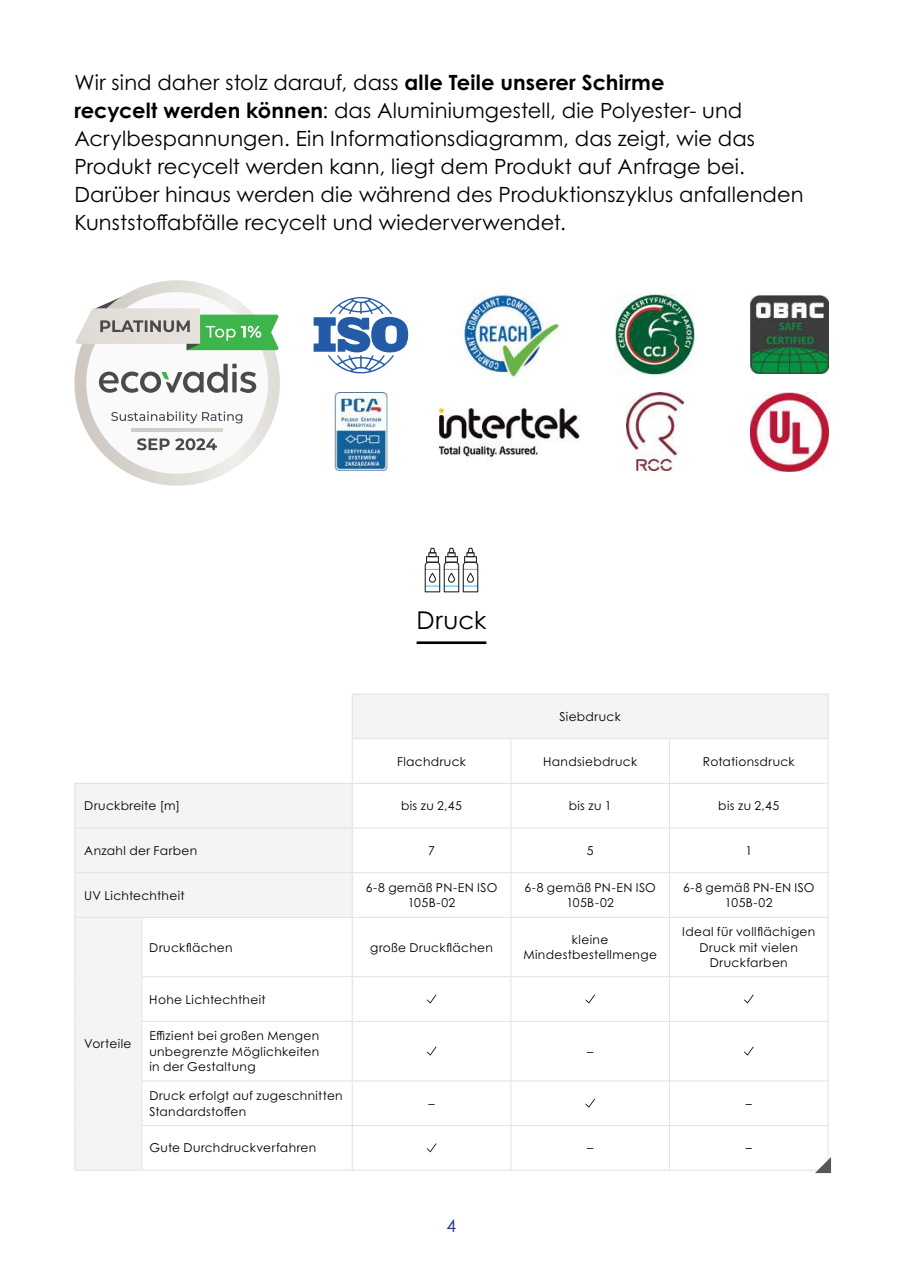
<style>
.page{position:relative;width:903px;height:1270px;background:#fff}
.page>*{position:absolute;margin:0;border:0;box-sizing:border-box;transform-origin:0 0}
.t1{font:24.5px "Century Gothic Pro";letter-spacing:.01em;color:#000}
.t2{font:21px/28px "Century Gothic Pro";letter-spacing:.005em;color:#000}
.t3{font:17.5px "Century Gothic";color:#253384}
.t4{font:12.25px/15.8px "Century Gothic Pro";letter-spacing:.025em;color:#000;text-align:center}
.s1{font-weight:700}
</style>
<div class="page">
<div style="left:352px;top:694px;width:476px;height:45px;background:#f5f4f4"></div>
<div style="left:75px;top:784px;width:277px;height:386px;background:#f5f4f4"></div>
<svg style="left:142px;top:918px;width:210px;height:252px"></svg>
<hr style="left:352px;top:694px;width:159px;height:1px;background:#e1e1e1">
<hr style="left:352px;top:694px;width:1px;height:44px;background:#e1e1e1">
<hr style="left:511px;top:694px;width:158px;height:1px;background:#e1e1e1">
<hr style="left:669px;top:694px;width:159px;height:1px;background:#e1e1e1">
<hr style="left:828px;top:694px;width:1px;height:44px;background:#e1e1e1">
<hr style="left:352px;top:738px;width:159px;height:1px;background:#e1e1e1">
<hr style="left:511px;top:738px;width:158px;height:1px;background:#e1e1e1">
<hr style="left:669px;top:738px;width:159px;height:1px;background:#e1e1e1">
<hr style="left:74px;top:783px;width:68px;height:1px;background:#e1e1e1">
<hr style="left:74px;top:784px;width:1px;height:44px;background:#e1e1e1">
<hr style="left:142px;top:783px;width:210px;height:1px;background:#e1e1e1">
<hr style="left:74px;top:828px;width:68px;height:1px;background:#e1e1e1">
<hr style="left:74px;top:828px;width:1px;height:44px;background:#e1e1e1">
<hr style="left:142px;top:828px;width:210px;height:1px;background:#e1e1e1">
<hr style="left:74px;top:872px;width:68px;height:1px;background:#e1e1e1">
<hr style="left:74px;top:873px;width:1px;height:44px;background:#e1e1e1">
<hr style="left:142px;top:872px;width:210px;height:1px;background:#e1e1e1">
<hr style="left:74px;top:917px;width:68px;height:1px;background:#e1e1e1">
<hr style="left:74px;top:918px;width:1px;height:59px;background:#e1e1e1">
<hr style="left:142px;top:917px;width:210px;height:1px;background:#e1e1e1">
<hr style="left:141px;top:918px;width:1px;height:58px;background:#e1e1e1">
<hr style="left:74px;top:977px;width:1px;height:44px;background:#e1e1e1">
<hr style="left:141px;top:976px;width:211px;height:1px;background:#e1e1e1">
<hr style="left:141px;top:977px;width:1px;height:44px;background:#e1e1e1">
<hr style="left:74px;top:1021px;width:1px;height:60px;background:#e1e1e1">
<hr style="left:141px;top:1021px;width:211px;height:1px;background:#e1e1e1">
<hr style="left:141px;top:1022px;width:1px;height:58px;background:#e1e1e1">
<hr style="left:74px;top:1081px;width:1px;height:44px;background:#e1e1e1">
<hr style="left:141px;top:1080px;width:211px;height:1px;background:#e1e1e1">
<hr style="left:141px;top:1081px;width:1px;height:44px;background:#e1e1e1">
<hr style="left:74px;top:1125px;width:1px;height:45px;background:#e1e1e1">
<hr style="left:141px;top:1125px;width:211px;height:1px;background:#e1e1e1">
<hr style="left:141px;top:1126px;width:1px;height:44px;background:#e1e1e1">
<hr style="left:74px;top:1170px;width:68px;height:1px;background:#e1e1e1">
<hr style="left:142px;top:1170px;width:210px;height:1px;background:#e1e1e1">
<svg style="left:74px;top:280px;width:206px;height:206px;background:#dedad5"></svg>
<div style="left:86px;top:292px;width:182px;height:182px;background:#fafafa;border-radius:50%"></div>
<hr style="left:131px;top:429px;width:92px;height:2px;background:#d5cfca">
<svg style="left:111px;top:411px;width:131px;height:12px"></svg>
<svg style="left:99px;top:364px;width:157px;height:29px"></svg>
<svg style="left:75px;top:292px;width:204px;height:58px"></svg>
<svg style="left:137px;top:438px;width:80px;height:12px"></svg>
<img style="left:615px;top:295px;width:80px;height:79px">
<img style="left:750px;top:295px;width:78px;height:79px">
<img style="left:334px;top:393px;width:54px;height:78px">
<img style="left:457px;top:283px;width:103px;height:94px">
<img style="left:626px;top:393px;width:57px;height:78px">
<img style="left:438px;top:407px;width:143px;height:54px">
<img style="left:750px;top:392px;width:78px;height:79px">
<svg style="left:313px;top:297px;width:96px;height:77px"></svg>
<hr style="left:417px;top:641px;width:69px;height:3px;background:#000">
<svg style="left:352px;top:739px;width:479px;height:434px"></svg>
<svg style="left:425px;top:548px;width:53px;height:44px"></svg>
<p class="t2" style="left:74px;top:68px;width:730px">Wir sind daher stolz darauf, dass <span class="s1">alle Teile unserer Schirme<br>recycelt werden können</span>: das Aluminiumgestell, die Polyester- und Acrylbespannungen. Ein Informationsdiagramm, das zeigt, wie das Produkt recycelt werden kann, liegt dem Produkt auf Anfrage bei.<br>Darüber hinaus werden die während des Produktionszyklus anfallenden Kunststoffabfälle recycelt und wiederverwendet.</p>
<h1 class="t1" style="left:417px;top:605px;width:71px">Druck</h1>
<p class="t4" style="left:559px;top:708px;width:63px">Siebdruck</p>
<p class="t4" style="left:397px;top:753px;width:70px">Flachdruck</p>
<p class="t4" style="left:543px;top:753px;width:96px">Handsiebdruck</p>
<p class="t4" style="left:703px;top:753px;width:93px">Rotationsdruck</p>
<p class="t4" style="left:84px;top:798px;width:97px">Druckbreite [m]</p>
<p class="t4" style="left:401px;top:798px;width:63px">bis zu 2,45</p>
<p class="t4" style="left:569px;top:798px;width:45px">bis zu 1</p>
<p class="t4" style="left:718px;top:798px;width:63px">bis zu 2,45</p>
<p class="t4" style="left:84px;top:842px;width:115px">Anzahl der Farben</p>
<p class="t4" style="left:428px;top:842px;width:8px">7</p>
<p class="t4" style="left:587px;top:842px;width:8px">5</p>
<p class="t4" style="left:745px;top:842px;width:8px">1</p>
<p class="t4" style="left:84px;top:887px;width:102px">UV Lichtechtheit</p>
<p class="t4" style="left:366px;top:879px;width:133px">6-8 gemäß PN-EN ISO<br>105B-02</p>
<p class="t4" style="left:524px;top:879px;width:133px">6-8 gemäß PN-EN ISO<br>105B-02</p>
<p class="t4" style="left:683px;top:879px;width:133px">6-8 gemäß PN-EN ISO<br>105B-02</p>
<p class="t4" style="left:84px;top:1036px;width:49px">Vorteile</p>
<p class="t4" style="left:149px;top:939px;width:85px">Druckflächen</p>
<p class="t4" style="left:370px;top:939px;width:124px">große Druckflächen</p>
<p class="t4" style="left:523px;top:931px;width:135px">kleine<br>Mindestbestellmenge</p>
<p class="t4" style="left:682px;top:923px;width:135px">Ideal für vollflächigen<br>Druck mit vielen<br>Druckfarben</p>
<p class="t4" style="left:149px;top:991px;width:118px">Hohe Lichtechtheit</p>
<p class="t4" style="left:149px;top:1027px;width:171px;text-align:justify">Effizient bei großen Mengen unbegrenzte Möglichkeiten in der Gestaltung</p>
<p class="t4" style="left:587px;top:1043px;width:8px">–</p>
<p class="t4" style="left:149px;top:1087px;width:195px;text-align:left">Druck erfolgt auf zugeschnitten<br>Standardstoffen</p>
<p class="t4" style="left:428px;top:1095px;width:8px">–</p>
<p class="t4" style="left:746px;top:1095px;width:8px">–</p>
<p class="t4" style="left:149px;top:1140px;width:168px">Gute Durchdruckverfahren</p>
<p class="t4" style="left:587px;top:1140px;width:8px">–</p>
<p class="t4" style="left:746px;top:1140px;width:8px">–</p>
<h3 class="t3" style="left:447px;top:1213px;width:11px">4</h3>
</div>
